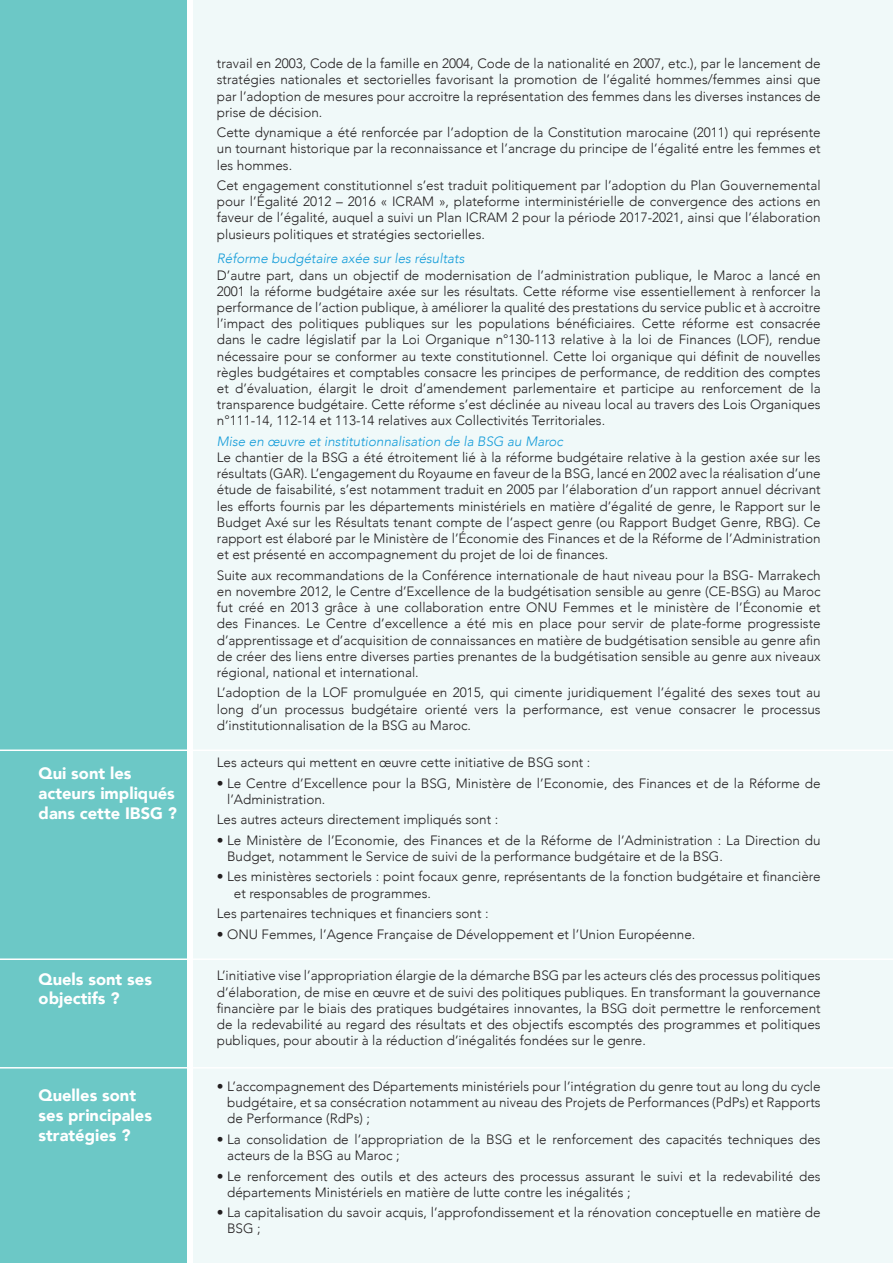
<style>
.page{position:relative;width:893px;height:1263px;background:#fff}
.page>*{position:absolute;margin:0;border:0;box-sizing:border-box;transform-origin:0 0}
.t1{font:900 16.5px/19.8px "Avenir";color:#fff}
.t2{font:300 13.5px/16.2px "Avenir";color:#231f20;text-align:justify}
.t3{font:italic 300 13.5px "Avenir";color:#139cd9}
</style>
<div class="page">
<div style="left:0;top:0;width:186px;height:1263px;background:#6cc8c6"></div>
<div style="left:194px;top:0;width:699px;height:1263px;background:#f0f9f9"></div>
<hr style="left:0;top:749px;width:893px;height:2px;background:#fff">
<hr style="left:0;top:958px;width:893px;height:2px;background:#fff">
<hr style="left:0;top:1067px;width:893px;height:1px;background:#fff">
<p class="t1" style="left:39px;top:763px;width:140px">Qui sont les acteurs impliqués dans cette IBSG ?</p>
<p class="t1" style="left:39px;top:968px;width:115px">Quels sont ses objectifs ?</p>
<p class="t1" style="left:39px;top:1085px;width:115px">Quelles sont ses principales stratégies ?</p>
<p class="t2" style="left:217px;top:55px;width:605px">travail en 2003, Code de la famille en 2004, Code de la nationalité en 2007, etc.), par le lancement de stratégies nationales et sectorielles favorisant la promotion de l’égalité hommes/femmes ainsi que par l’adoption de mesures pour accroitre la représentation des femmes dans les diverses instances de prise de décision.</p>
<p class="t2" style="left:217px;top:124px;width:605px">Cette dynamique a été renforcée par l’adoption de la Constitution marocaine (2011) qui représente un tournant historique par la reconnaissance et l’ancrage du principe de l’égalité entre les femmes et les hommes.</p>
<p class="t2" style="left:217px;top:177px;width:605px">Cet engagement constitutionnel s’est traduit politiquement par l’adoption du Plan Gouvernemental pour l’Égalité 2012 – 2016 « ICRAM », plateforme interministérielle de convergence des actions en faveur de l’égalité, auquel a suivi un Plan ICRAM 2 pour la période 2017-2021, ainsi que l’élaboration plusieurs politiques et stratégies sectorielles.</p>
<p class="t3" style="left:217px;top:251px;width:249px">Réforme budgétaire axée sur les résultats</p>
<p class="t2" style="left:217px;top:267px;width:605px">D’autre part, dans un objectif de modernisation de l’administration publique, le Maroc a lancé en 2001 la réforme budgétaire axée sur les résultats. Cette réforme vise essentiellement à renforcer la performance de l’action publique, à améliorer la qualité des prestations du service public et à accroitre l’impact des politiques publiques sur les populations bénéficiaires. Cette réforme est consacrée dans le cadre législatif par la Loi Organique n°130-113 relative à la loi de Finances (LOF), rendue nécessaire pour se conformer au texte constitutionnel. Cette loi organique qui définit de nouvelles règles budgétaires et comptables consacre les principes de performance, de reddition des comptes et d’évaluation, élargit le droit d’amendement parlementaire et participe au renforcement de la transparence budgétaire. Cette réforme s’est déclinée au niveau local au travers des Lois Organiques n°111-14, 112-14 et 113-14 relatives aux Collectivités Territoriales.</p>
<p class="t3" style="left:217px;top:433px;width:348px">Mise en œuvre et institutionnalisation de la BSG au Maroc</p>
<p class="t2" style="left:217px;top:449px;width:605px">Le chantier de la BSG a été étroitement lié à la réforme budgétaire relative à la gestion axée sur les résultats (GAR). L’engagement du Royaume en faveur de la BSG, lancé en 2002 avec la réalisation d’une étude de faisabilité, s’est notamment traduit en 2005 par l’élaboration d’un rapport annuel décrivant les efforts fournis par les départements ministériels en matière d’égalité de genre, le Rapport sur le Budget Axé sur les Résultats tenant compte de l’aspect genre (ou Rapport Budget Genre, RBG). Ce rapport est élaboré par le Ministère de l’Économie des Finances et de la Réforme de l’Administration et est présenté en accompagnement du projet de loi de finances.</p>
<p class="t2" style="left:217px;top:567px;width:605px">Suite aux recommandations de la Conférence internationale de haut niveau pour la BSG- Marrakech en novembre 2012, le Centre d’Excellence de la budgétisation sensible au genre (CE-BSG) au Maroc fut créé en 2013 grâce à une collaboration entre ONU Femmes et le ministère de l’Économie et des Finances. Le Centre d’excellence a été mis en place pour servir de plate-forme progressiste d’apprentissage et d’acquisition de connaissances en matière de budgétisation sensible au genre afin de créer des liens entre diverses parties prenantes de la budgétisation sensible au genre aux niveaux régional, national et international.</p>
<p class="t2" style="left:217px;top:685px;width:605px">L’adoption de la LOF promulguée en 2015, qui cimente juridiquement l’égalité des sexes tout au long d’un processus budgétaire orienté vers la performance, est venue consacrer le processus d’institutionnalisation de la BSG au Maroc.</p>
<p class="t2" style="left:217px;top:754px;width:375px">Les acteurs qui mettent en œuvre cette initiative de BSG sont :</p>
<p class="t2" style="left:227px;top:775px;width:595px;text-indent:-10px">• Le Centre d’Excellence pour la BSG, Ministère de l’Economie, des Finances et de la Réforme de l’Administration.</p>
<p class="t2" style="left:217px;top:812px;width:283px">Les autres acteurs directement impliqués sont :</p>
<p class="t2" style="left:227px;top:832px;width:595px;text-indent:-10px">• Le Ministère de l’Economie, des Finances et de la Réforme de l’Administration : La Direction du<br>Budget, notamment le Service de suivi de la performance budgétaire et de la BSG.</p>
<p class="t2" style="left:234px;top:869px;width:588px;text-indent:-17px">• Les ministères sectoriels : point focaux genre, représentants de la fonction budgétaire et financière et responsables de programmes.</p>
<p class="t2" style="left:217px;top:905px;width:273px">Les partenaires techniques et financiers sont :</p>
<p class="t2" style="left:217px;top:926px;width:480px">• ONU Femmes, l’Agence Française de Développement et l’Union Européenne.</p>
<p class="t2" style="left:217px;top:967px;width:605px">L’initiative vise l’appropriation élargie de la démarche BSG par les acteurs clés des processus politiques d’élaboration, de mise en œuvre et de suivi des politiques publiques. En transformant la gouvernance financière par le biais des pratiques budgétaires innovantes, la BSG doit permettre le renforcement de la redevabilité au regard des résultats et des objectifs escomptés des programmes et politiques publiques, pour aboutir à la réduction d’inégalités fondées sur le genre.</p>
<p class="t2" style="left:227px;top:1078px;width:595px;text-indent:-10px">• L’accompagnement des Départements ministériels pour l’intégration du genre tout au long du cycle budgétaire, et sa consécration notamment au niveau des Projets de Performances (PdPs) et Rapports de Performance (RdPs) ;</p>
<p class="t2" style="left:227px;top:1131px;width:595px;text-indent:-10px">• La consolidation de l’appropriation de la BSG et le renforcement des capacités techniques des acteurs de la BSG au Maroc ;</p>
<p class="t2" style="left:227px;top:1168px;width:595px;text-indent:-10px">• Le renforcement des outils et des acteurs des processus assurant le suivi et la redevabilité des départements Ministériels en matière de lutte contre les inégalités ;</p>
<p class="t2" style="left:227px;top:1204px;width:595px;text-indent:-10px">• La capitalisation du savoir acquis, l’approfondissement et la rénovation conceptuelle en matière de<br>BSG ;</p>
</div>
